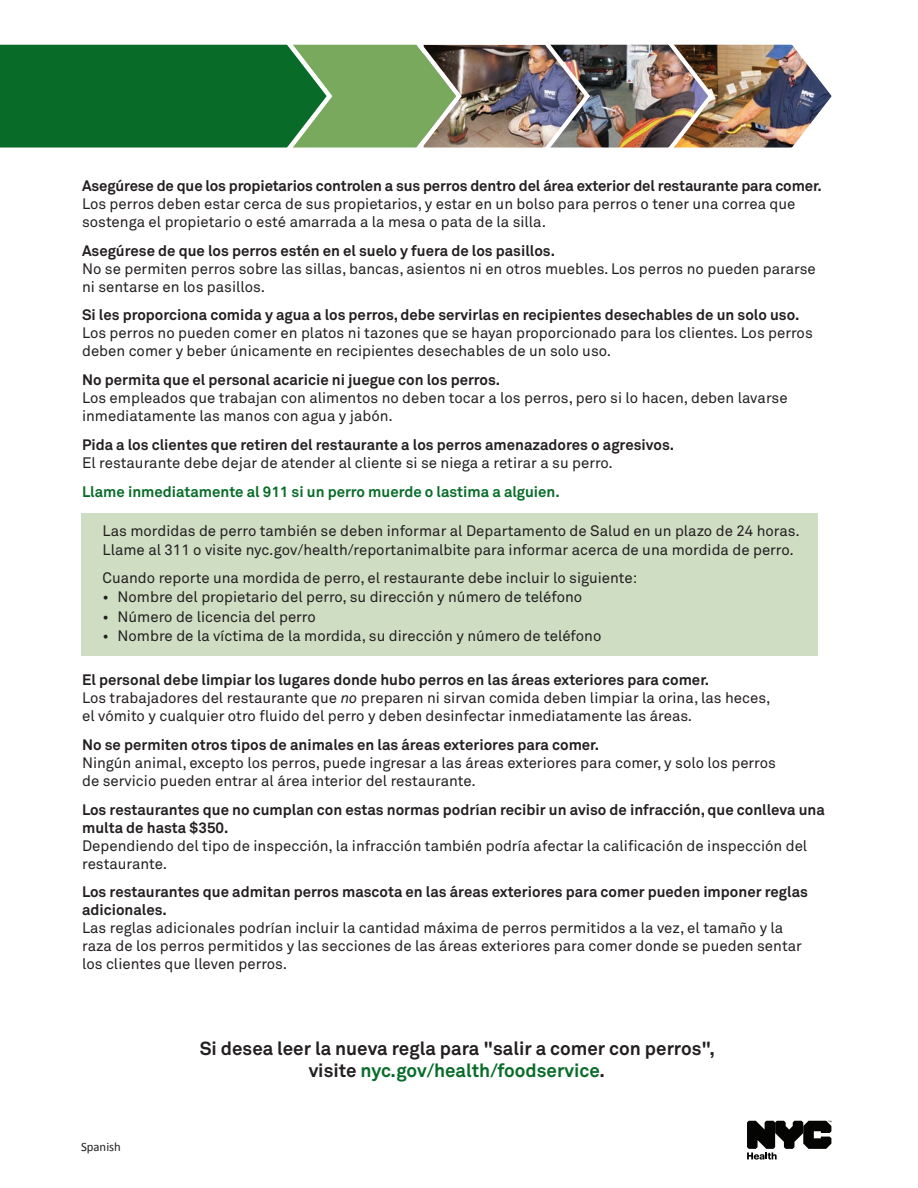
<style>
.page{position:relative;width:918px;height:1188px;background:#fff}
.page>*{position:absolute;margin:0;border:0;box-sizing:border-box;transform-origin:0 0}
.t1{font:700 18.75px/22.5px "Akkurat";color:#231f20;text-align:center}
.t2{font:15px/18px "Akkurat";color:#231f20}
.t3{font:700 15px/18px "Akkurat";color:#231f20}
.t4{font:700 15px "Akkurat";color:#086c28}
.t5{font:12.75px "Calibri";color:#231f20}
.s1{font-weight:700}
.s2{font-weight:400}
.s3{font-style:italic}
.s4{color:#086c28}
</style>
<div class="page">
<img style="left:0;top:44px;width:832px;height:104px">
<div style="left:81px;top:513px;width:737px;height:143px;background:#cfddc3"></div>
<svg style="left:747px;top:1121px;width:84px;height:39px"></svg>
<p class="t2" style="left:82px;top:177px;width:741px"><span class="s1">Asegúrese de que los propietarios controlen a sus perros dentro del área exterior del restaurante para comer.<br></span>Los perros deben estar cerca de sus propietarios, y estar en un bolso para perros o tener una correa que sostenga el propietario o esté amarrada a la mesa o pata de la silla.</p>
<p class="t2" style="left:82px;top:242px;width:735px"><span class="s1">Asegúrese de que los perros estén en el suelo y fuera de los pasillos.<br></span>No se permiten perros sobre las sillas, bancas, asientos ni en otros muebles. Los perros no pueden pararse ni sentarse en los pasillos.</p>
<p class="t2" style="left:82px;top:307px;width:732px"><span class="s1">Si les proporciona comida y agua a los perros, debe servirlas en recipientes desechables de un solo uso.<br></span>Los perros no pueden comer en platos ni tazones que se hayan proporcionado para los clientes. Los perros deben comer y beber únicamente en recipientes desechables de un solo uso.</p>
<p class="t2" style="left:82px;top:371px;width:707px"><span class="s1">No permita que el personal acaricie ni juegue con los perros.<br></span>Los empleados que trabajan con alimentos no deben tocar a los perros, pero si lo hacen, deben lavarse inmediatamente las manos con agua y jabón.</p>
<p class="t3" style="left:82px;top:436px;width:594px">Pida a los clientes que retiren del restaurante a los perros amenazadores o agresivos.<br><span class="s2">El restaurante debe dejar de atender al cliente si se niega a retirar a su perro.</span></p>
<p class="t4" style="left:82px;top:482px;width:479px">Llame inmediatamente al 911 si un perro muerde o lastima a alguien.</p>
<p class="t2" style="left:103px;top:521px;width:699px;line-height:19.5px">Las mordidas de perro también se deben informar al Departamento de Salud en un plazo de 24 horas.<br>Llame al 311 o visite nyc.gov/health/reportanimalbite para informar acerca de una mordida de perro.</p>
<p class="t2" style="left:103px;top:569px;width:536px">Cuando reporte una mordida de perro, el restaurante debe incluir lo siguiente:</p>
<p class="t2" style="left:103px;top:589px;width:481px">• Nombre del propietario del perro, su dirección y número de teléfono</p>
<p class="t2" style="left:103px;top:608px;width:215px">• Número de licencia del perro</p>
<p class="t2" style="left:103px;top:628px;width:500px">• Nombre de la víctima de la mordida, su dirección y número de teléfono</p>
<p class="t2" style="left:82px;top:671px;width:690px"><span class="s1">El personal debe limpiar los lugares donde hubo perros en las áreas exteriores para comer.<br></span>Los trabajadores del restaurante que <span class="s3">no</span> preparen ni sirvan comida deben limpiar la orina, las heces, el vómito y cualquier otro fluido del perro y deben desinfectar inmediatamente las áreas.</p>
<p class="t2" style="left:82px;top:736px;width:695px"><span class="s1">No se permiten otros tipos de animales en las áreas exteriores para comer.<br></span>Ningún animal, excepto los perros, puede ingresar a las áreas exteriores para comer, y solo los perros de servicio pueden entrar al área interior del restaurante.</p>
<p class="t3" style="left:82px;top:800px;width:744px">Los restaurantes que no cumplan con estas normas podrían recibir un aviso de infracción, que conlleva una multa de hasta $350.<br><span class="s2">Dependiendo del tipo de inspección, la infracción también podría afectar la calificación de inspección del restaurante.</span></p>
<p class="t2" style="left:82px;top:884px;width:727px"><span class="s1">Los restaurantes que admitan perros mascota en las áreas exteriores para comer pueden imponer reglas adicionales.<br></span>Las reglas adicionales podrían incluir la cantidad máxima de perros permitidos a la vez, el tamaño y la raza de los perros permitidos y las secciones de las áreas exteriores para comer donde se pueden sentar los clientes que lleven perros.</p>
<p class="t5" style="left:81px;top:1139px;width:41px">Spanish</p>
<p class="t1" style="left:200px;top:1037px;width:517px">Si desea leer la nueva regla para "salir a comer con perros", visite <span class="s4">nyc.gov/health/foodservice</span>.</p>
</div>
